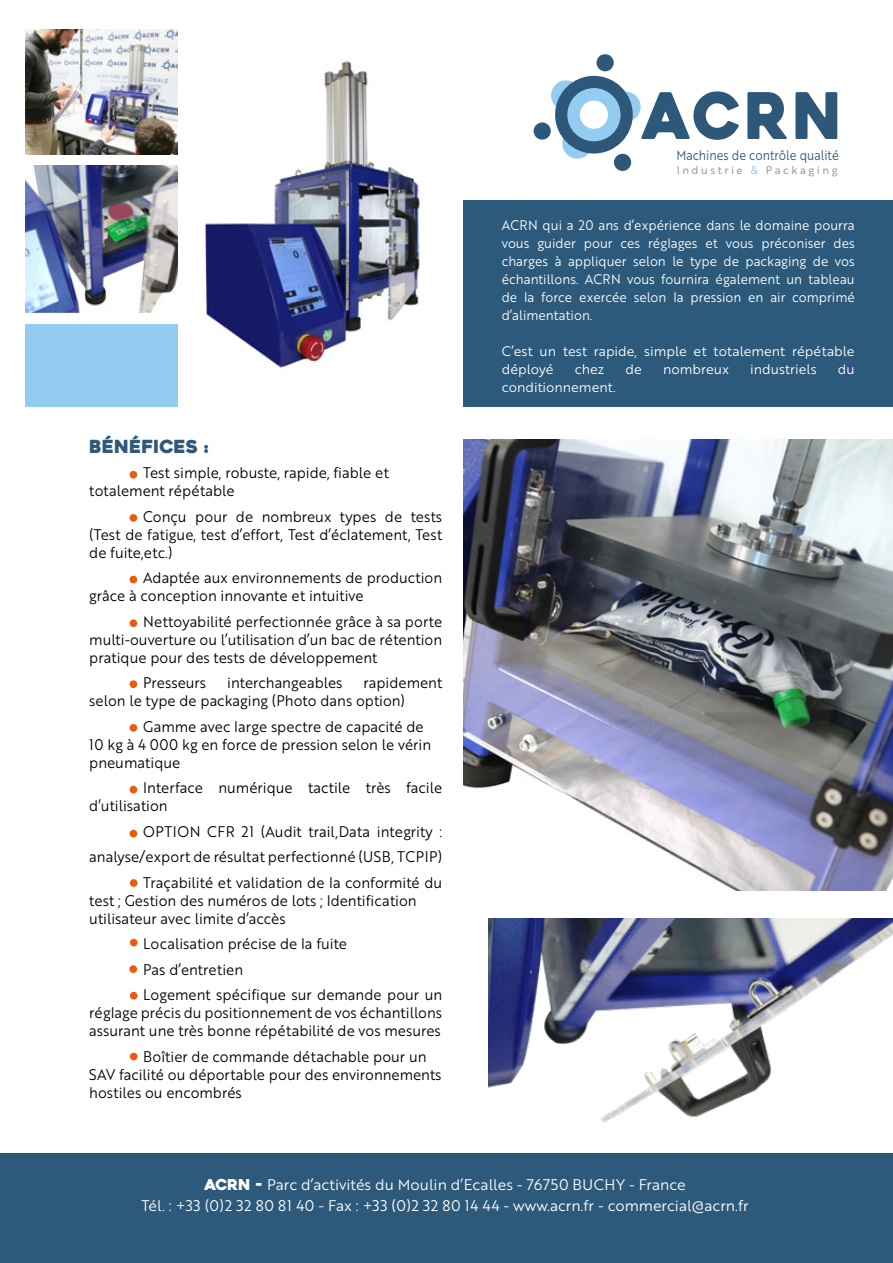
<style>
.page{position:relative;width:893px;height:1263px;background:#fff}
.page>*{position:absolute;margin:0;border:0;box-sizing:border-box;transform-origin:0 0}
.t1{font:64.05px "Heavitas";color:#2d587a;scale:.95 1}
.t2{font:18px "Heavitas";color:#2d597a}
.t3{font:15px/18px "Brother 1816 Book";color:#000;scale:.95 1}
.t4{font:15px/21px "Brother 1816 Book";color:#fff;text-align:center}
.t5{font:13.65px "Brother 1816 Book";color:#2d587a;scale:.87 1}
.t6{font:13.5px/18px "Brother 1816 Book";color:#fff;text-align:justify;scale:.95 1}
.t7{font:13.5px/18px "Brother 1816 Book";color:#fff}
.t8{font:10.95px "Brother 1816 Regular";letter-spacing:.23em;color:#9d9d9c}
.s1{color:#94cbf0}
.s2{font-family:"Heavitas"}
</style>
<div class="page">
<div style="left:0;top:1154px;width:893px;height:109px;background:#2d597a"></div>
<div style="left:551px;top:80px;width:30px;height:30px;background:#94cbf0;border-radius:50%"></div>
<div style="left:610px;top:92px;width:31px;height:30px;background:#94cbf0;border-radius:50%"></div>
<svg style="left:562px;top:129px;width:30px;height:30px"></svg>
<div style="left:555px;top:76px;width:78px;height:77px;background:#2d587a;border-radius:50%"></div>
<div style="left:567px;top:88px;width:53px;height:53px;background:#94cbf0;border-radius:50%"></div>
<div style="left:580px;top:101px;width:28px;height:28px;background:#fff;border-radius:50%"></div>
<div style="left:534px;top:122px;width:17px;height:18px;background:#2d587a;border-radius:50%"></div>
<div style="left:596px;top:54px;width:18px;height:17px;background:#2d587a;border-radius:50%"></div>
<div style="left:614px;top:154px;width:17px;height:17px;background:#2d587a;border-radius:50%"></div>
<div style="left:130px;top:471px;width:7px;height:7px;background:#eb5b0b;border-radius:50%"></div>
<div style="left:130px;top:619px;width:7px;height:8px;background:#eb5b0b;border-radius:50%"></div>
<div style="left:130px;top:724px;width:7px;height:8px;background:#eb5b0b;border-radius:50%"></div>
<div style="left:130px;top:830px;width:7px;height:7px;background:#eb5b0b;border-radius:50%"></div>
<div style="left:130px;top:879px;width:8px;height:8px;background:#eb5b0b;border-radius:50%"></div>
<div style="left:130px;top:939px;width:8px;height:7px;background:#eb5b0b;border-radius:50%"></div>
<div style="left:130px;top:992px;width:8px;height:7px;background:#eb5b0b;border-radius:50%"></div>
<div style="left:129px;top:965px;width:8px;height:8px;background:#eb5b0b;border-radius:50%"></div>
<div style="left:130px;top:1053px;width:8px;height:7px;background:#eb5b0b;border-radius:50%"></div>
<div style="left:130px;top:786px;width:7px;height:7px;background:#eb5b0b;border-radius:50%"></div>
<div style="left:130px;top:514px;width:7px;height:8px;background:#eb5b0b;border-radius:50%"></div>
<div style="left:130px;top:680px;width:7px;height:8px;background:#eb5b0b;border-radius:50%"></div>
<div style="left:130px;top:576px;width:7px;height:7px;background:#eb5b0b;border-radius:50%"></div>
<img style="left:26px;top:30px;width:152px;height:124px">
<img style="left:26px;top:165px;width:152px;height:148px">
<div style="left:464px;top:200px;width:429px;height:206px;background:#2d597a"></div>
<div style="left:26px;top:324px;width:152px;height:82px;background:#94cbf0"></div>
<img style="left:205px;top:61px;width:215px;height:307px">
<img style="left:464px;top:439px;width:429px;height:451px">
<img style="left:488px;top:918px;width:405px;height:206px">
<h1 class="t1" style="left:643px;top:79px;width:213px">ACRN</h1>
<p class="t5" style="left:676px;top:150px;width:188px">Machines de contrôle qualité</p>
<p class="t8" style="left:677px;top:166px;width:162px">Industrie <span class="s1">&amp;</span> Packaging</p>
<p class="t2" style="left:89px;top:435px;width:121px">BÉNÉFICES :</p>
<p class="t3" style="left:89px;top:465px;width:317px;text-indent:54px">Test simple, robuste, rapide, fiable et totalement répétable</p>
<p class="t3" style="left:89px;top:508px;width:373px;text-align:justify;text-indent:54px">Conçu pour de nombreux types de tests (Test de fatigue, test d’effort, Test d’éclatement, Test de fuite,etc.)</p>
<p class="t3" style="left:89px;top:570px;width:373px;text-indent:54px">Adaptée aux environnements de production grâce à conception innovante et intuitive</p>
<p class="t3" style="left:89px;top:613px;width:373px;text-align:justify;text-indent:54px">Nettoyabilité perfectionnée grâce à sa porte multi-ouverture ou l’utilisation d’un bac de rétention pratique pour des tests de développement</p>
<p class="t3" style="left:143px;top:675px;width:68px">Presseurs</p>
<p class="t3" style="left:227px;top:675px;width:123px">interchangeables</p>
<p class="t3" style="left:89px;top:675px;width:373px;text-indent:274px">rapidement selon le type de packaging (Photo dans option)</p>
<p class="t3" style="left:89px;top:718px;width:361px;text-indent:54px">Gamme avec large spectre de capacité de<br>10 kg à 4 000 kg en force de pression selon le vérin pneumatique</p>
<p class="t3" style="left:89px;top:780px;width:373px;text-indent:54px">Interface numérique tactile très facile d’utilisation</p>
<p class="t3" style="left:89px;top:820px;width:373px;line-height:25.5px;text-align:right">OPTION CFR 21 (Audit trail,Data integrity : analyse/export de résultat perfectionné (USB, TCPIP)<br>Traçabilité et validation de la conformité du</p>
<p class="t3" style="left:89px;top:892px;width:346px">test ; Gestion des numéros de lots ; Identification utilisateur avec limite d’accès</p>
<p class="t3" style="left:143px;top:932px;width:316px;line-height:25.5px">Localisation précise de la fuite<br>Pas d’entretien<br>Logement spécifique sur demande pour un</p>
<p class="t3" style="left:89px;top:1005px;width:373px">réglage précis du positionnement de vos échantillons assurant une très bonne répétabilité de vos mesures</p>
<p class="t3" style="left:89px;top:1048px;width:372px;text-indent:54px">Boîtier de commande détachable pour un<br>SAV facilité ou déportable pour des environnements hostiles ou encombrés</p>
<p class="t6" style="left:502px;top:217px;width:373px">ACRN qui a 20 ans d’expérience dans le domaine pourra vous guider pour ces réglages et vous préconiser des charges à appliquer selon le type de packaging de vos échantillons. ACRN vous fournira également un tableau de la force exercée selon la pression en air comprimé d’alimentation.</p>
<p class="t7" style="left:502px;top:343px;width:354px">C’est un test rapide, simple et totalement répétable déployé</p>
<p class="t7" style="left:575px;top:361px;width:31px">chez</p>
<p class="t7" style="left:625px;top:361px;width:18px">de</p>
<p class="t7" style="left:663px;top:361px;width:67px">nombreux</p>
<p class="t7" style="left:750px;top:361px;width:68px">industriels</p>
<p class="t7" style="left:838px;top:361px;width:18px">du</p>
<p class="t7" style="left:502px;top:379px;width:115px">conditionnement.</p>
<p class="t4" style="left:141px;top:1175px;width:609px"><span class="s2">ACRN -</span> Parc d’activités du Moulin d’Ecalles - 76750 BUCHY - France<br>Tél. : +33 (0)2 32 80 81 40 - Fax : +33 (0)2 32 80 14 44 - www.acrn.fr - commercial@acrn.fr</p>
</div>
